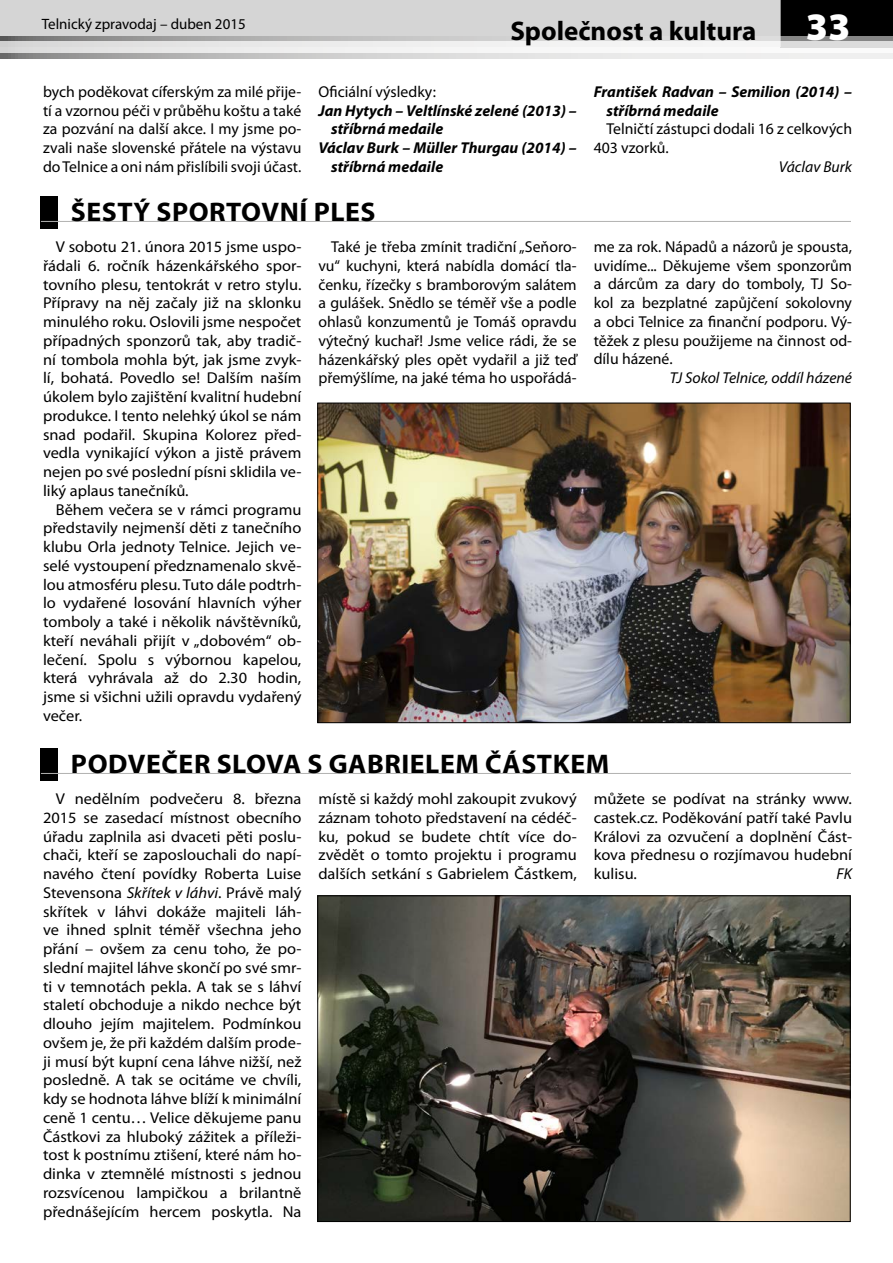
<style>
.page{position:relative;width:893px;height:1263px;background:#fff}
.page>*{position:absolute;margin:0;border:0;box-sizing:border-box;transform-origin:0 0}
.t1{font:900 39px "Myriad Pro";color:#fff}
.t2{font:700 27px "Myriad Pro";letter-spacing:.02em;color:#000}
.t3{font:700 27px "Myriad Pro";color:#000}
.t4{font:15.75px/18.8px "Myriad Pro";color:#000;text-align:justify;scale:1.04 1}
.t5{font:15.75px/18.8px "Myriad Pro";color:#000;text-align:justify}
.t6{font:italic 700 15.75px/18.8px "Myriad Pro";color:#000}
.t7{font:italic 15.75px "Myriad Pro";color:#000}
.t8{font:15px "Myriad Pro";color:#000}
.s1{font-style:italic}
</style>
<div class="page">
<div style="left:781px;top:0;width:112px;height:47px;background:#000"></div>
<div style="left:0;top:0;width:781px;height:47px;background:#d5d5d5"></div>
<svg style="left:0;top:37px;width:893px;height:21px"></svg>
<svg style="left:0;top:42px;width:893px;height:11px;fill:#f0f0f0"></svg>
<img style="left:319px;top:405px;width:529px;height:316px">
<img style="left:319px;top:897px;width:529px;height:323px">
<div style="left:41px;top:196px;width:17px;height:33px;background:#000"></div>
<hr style="left:41px;top:221px;width:810px;height:1px;background:#b1b1b0">
<div style="left:41px;top:748px;width:17px;height:32px;background:#000"></div>
<hr style="left:41px;top:773px;width:810px;height:1px;background:#b1b1b0">
<p class="t8" style="left:42px;top:14px;width:205px">Telnický zpravodaj – duben 2015</p>
<h2 class="t3" style="left:510px;top:14px;width:248px">Společnost a kultura</h2>
<h1 class="t1" style="left:806px;top:0;width:46px">33</h1>
<p class="t5" style="left:43px;top:82px;width:260px">bych poděkovat cíferským za milé přije&shy;tí a vzornou péči v průběhu koštu a také za pozvání na další akce. I my jsme po&shy;zvali naše slovenské přátele na výstavu do Telnice a oni nám přislíbili svoji účast.</p>
<p class="t5" style="left:318px;top:82px;width:119px">Oficiální výsledky:</p>
<p class="t6" style="left:318px;top:100px;width:260px">Jan Hytych – Veltlínské zelené (2013) –</p>
<p class="t6" style="left:331px;top:119px;width:114px">stříbrná medaile</p>
<p class="t6" style="left:318px;top:138px;width:260px">Václav Burk – Müller Thurgau (2014) –</p>
<p class="t6" style="left:331px;top:157px;width:114px">stříbrná medaile</p>
<h2 class="t2" style="left:71px;top:195px;width:306px">ŠESTÝ SPORTOVNÍ PLES</h2>
<p class="t6" style="left:606px;top:82px;width:247px;text-indent:-13px">František Radvan – Semilion (2014) – stříbrná medaile</p>
<p class="t5" style="left:594px;top:119px;width:260px;text-indent:13px">Telničtí zástupci dodali 16 z celkových<br>403 vzorků.</p>
<p class="t7" style="left:779px;top:157px;width:75px">Václav Burk</p>
<p class="t4" style="left:43px;top:237px;width:250px;text-indent:13px">V sobotu 21. února 2015 jsme uspo&shy;řádali 6. ročník házenkářského spor&shy;tovního plesu, tentokrát v retro stylu.<br>Přípravy na něj začaly již na sklonku minulého roku. Oslovili jsme nespočet případných sponzorů tak, aby tradič&shy;ní tombola mohla být, jak jsme zvyk&shy;lí, bohatá. Povedlo se! Dalším naším úkolem bylo zajištění kvalitní hudební produkce. I tento nelehký úkol se nám snad podařil. Skupina Kolorez před&shy;vedla vynikající výkon a jistě právem nejen po své poslední písni sklidila ve&shy;liký aplaus tanečníků.</p>
<p class="t4" style="left:43px;top:500px;width:250px;text-indent:13px">Během večera se v rámci programu představily nejmenší děti z tanečního klubu Orla jednoty Telnice. Jejich ve&shy;selé vystoupení předznamenalo skvě&shy;lou atmosféru plesu. Tuto dále podtrh&shy;lo vydařené losování hlavních výher tomboly a také i několik návštěvníků, kteří neváhali přijít v „dobovém“ ob&shy;lečení. Spolu s výbornou kapelou, která vyhrávala až do 2.30 hodin, jsme si všichni užili opravdu vydařený večer.</p>
<p class="t5" style="left:318px;top:237px;width:260px;text-indent:13px">Také je třeba zmínit tradiční „Seňoro&shy;vu“ kuchyni, která nabídla domácí tla&shy;čenku, řízečky s bramborovým salátem a gulášek. Snědlo se téměř vše a podle ohlasů konzumentů je Tomáš opravdu výtečný kuchař! Jsme velice rádi, že se házenkářský ples opět vydařil a již teď přemýšlíme, na jaké téma ho uspořádá-</p>
<p class="t5" style="left:594px;top:237px;width:260px">me za rok. Nápadů a názorů je spousta, uvidíme... Děkujeme všem sponzorům a dárcům za dary do tomboly, TJ So&shy;kol za bezplatné zapůjčení sokolovny a obci Telnice za finanční podporu. Vý&shy;těžek z plesu použijeme na činnost od&shy;dílu házené.</p>
<p class="t7" style="left:670px;top:368px;width:184px">TJ Sokol Telnice, oddíl házené</p>
<h2 class="t2" style="left:71px;top:747px;width:540px">PODVEČER SLOVA S GABRIELEM ČÁSTKEM</h2>
<p class="t4" style="left:43px;top:789px;width:250px;text-indent:13px">V nedělním podvečeru 8. března 2015 se zasedací místnost obecního úřadu zaplnila asi dvaceti pěti poslu&shy;chači, kteří se zaposlouchali do napí&shy;navého čtení povídky Roberta Luise Stevensona <span class="s1">Skřítek v láhvi</span>. Právě malý skřítek v láhvi dokáže majiteli láh&shy;ve ihned splnit téměř všechna jeho přání – ovšem za cenu toho, že po&shy;slední majitel láhve skončí po své smr&shy;ti v temnotách pekla. A tak se s láhví staletí obchoduje a nikdo nechce být dlouho jejím majitelem. Podmínkou ovšem je, že při každém dalším prode&shy;ji musí být kupní cena láhve nižší, než posledně. A tak se ocitáme ve chvíli, kdy se hodnota láhve blíží k minimální ceně 1 centu… Velice děkujeme panu Částkovi za hluboký zážitek a příleži&shy;tost k postnímu ztišení, které nám ho&shy;dinka v ztemnělé místnosti s jednou rozsvícenou lampičkou a brilantně přednášejícím hercem poskytla. Na</p>
<p class="t4" style="left:318px;top:789px;width:250px">místě si každý mohl zakoupit zvukový záznam tohoto představení na cédéč&shy;ku, pokud se budete chtít více do&shy;zvědět o tomto projektu i programu dalších setkání s Gabrielem Částkem,</p>
<p class="t4" style="left:594px;top:789px;width:250px">můžete se podívat na stránky www. castek.cz. Poděkování patří také Pavlu Královi za ozvučení a doplnění Část&shy;kova přednesu o rozjímavou hudební kulisu.</p>
<p class="t7" style="left:837px;top:864px;width:17px">FK</p>
</div>
